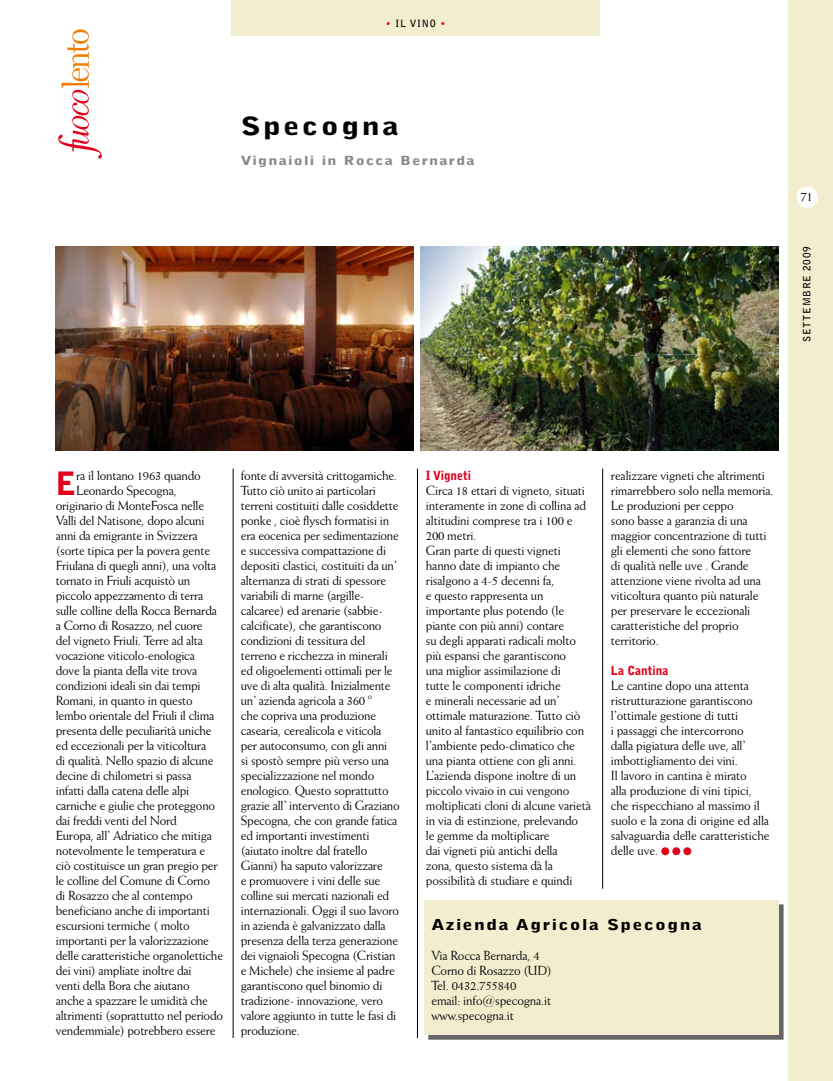
<style>
.page{position:relative;width:833px;height:1081px;background:#fff}
.page>*{position:absolute;margin:0;border:0;box-sizing:border-box;transform-origin:0 0}
.t1{font:900 32px "Bell Gothic";color:#e2001a;scale:.95 1}
.t2{font:900 25px "Bell Gothic";letter-spacing:.075em;color:#000;scale:1.3 1}
.t3{font:900 15px "Bell Gothic";letter-spacing:.075em;color:#000;scale:1.3 1}
.t4{font:13.75px "Weiss BT";color:#000;scale:.95 1}
.t5{font:13.38px/15px "Weiss BT";letter-spacing:-.02em;color:#000}
.t6{font:900 12.5px "Bell Gothic";letter-spacing:.075em;color:#878889;scale:1.3 1}
.t7{font:900 12.5px "Bell Gothic";color:#e2001a;scale:.95 1}
.t8{font:700 10px "Bell Gothic";letter-spacing:.075em;color:#000}
.s1{color:#e2001a}
</style>
<div class="page">
<div style="left:231px;top:0;width:369px;height:35px;background:#f2edcf"></div>
<div style="left:788px;top:0;width:45px;height:1081px;background:#f2edcf"></div>
<div style="left:796px;top:187px;width:21px;height:21px;background:#fff;border-radius:50%"></div>
<svg style="left:58px;top:29px;width:44px;height:130px"></svg>
<div style="left:661px;top:847px;width:8px;height:8px;background:#e2001a;border-radius:50%"></div>
<div style="left:672px;top:847px;width:8px;height:8px;background:#e2001a;border-radius:50%"></div>
<div style="left:683px;top:847px;width:8px;height:8px;background:#e2001a;border-radius:50%"></div>
<div style="left:427px;top:903px;width:357px;height:137px;background:#000;opacity:.6"></div>
<div style="left:424px;top:900px;width:354px;height:134px;background:#f2edcf"></div>
<img style="left:420px;top:246px;width:358px;height:204px">
<hr style="left:602px;top:469px;width:1px;height:420px;background:#000">
<hr style="left:417px;top:469px;width:1px;height:569px;background:#000">
<hr style="left:233px;top:469px;width:1px;height:569px;background:#000">
<img style="left:56px;top:246px;width:358px;height:204px">
<p class="t8" style="left:386px;top:17px;width:61px"><span class="s1">•</span> IL VINO <span class="s1">•</span></p>
<h2 class="t2" style="left:241px;top:111px;width:123px">Specogna</h2>
<p class="t6" style="left:241px;top:153px;width:181px">Vignaioli in Rocca Bernarda</p>
<p class="t4" style="left:800px;top:188px;width:15px">71</p>
<p class="t8" style="left:800px;top:342px;width:97px;rotate:-90deg">SETTEMBRE 2009</p>
<h1 class="t1" style="left:56px;top:465px;width:23px">E</h1>
<p class="t5" style="left:76px;top:468px;width:126px">ra il lontano 1963 quando</p>
<p class="t5" style="left:76px;top:483px;width:102px">Leonardo Specogna,</p>
<p class="t5" style="left:56px;top:498px;width:150px">originario di MonteFosca nelle</p>
<p class="t5" style="left:56px;top:513px;width:150px">Valli del Natisone, dopo alcuni</p>
<p class="t5" style="left:56px;top:528px;width:143px">anni da emigrante in Svizzera</p>
<p class="t5" style="left:56px;top:543px;width:156px">(sorte tipica per la povera gente</p>
<p class="t5" style="left:56px;top:558px;width:162px">Friulana di quegli anni), una volta</p>
<p class="t5" style="left:56px;top:573px;width:136px">tornato in Friuli acquistò un</p>
<p class="t5" style="left:56px;top:588px;width:149px">piccolo appezzamento di terra</p>
<p class="t5" style="left:56px;top:603px;width:163px">sulle colline della Rocca Bernarda</p>
<p class="t5" style="left:56px;top:618px;width:148px">a Corno di Rosazzo, nel cuore</p>
<p class="t5" style="left:56px;top:633px;width:149px">del vigneto Friuli. Terre ad alta</p>
<p class="t5" style="left:56px;top:648px;width:141px">vocazione viticolo-enologica</p>
<p class="t5" style="left:56px;top:663px;width:143px">dove la pianta della vite trova</p>
<p class="t5" style="left:56px;top:678px;width:146px">condizioni ideali sin dai tempi</p>
<p class="t5" style="left:56px;top:693px;width:138px">Romani, in quanto in questo</p>
<p class="t5" style="left:56px;top:708px;width:160px">lembo orientale del Friuli il clima</p>
<p class="t5" style="left:56px;top:723px;width:157px">presenta delle peculiarità uniche</p>
<p class="t5" style="left:56px;top:738px;width:152px">ed eccezionali per la viticoltura</p>
<p class="t5" style="left:56px;top:753px;width:159px">di qualità. Nello spazio di alcune</p>
<p class="t5" style="left:56px;top:768px;width:137px">decine di chilometri si passa</p>
<p class="t5" style="left:56px;top:783px;width:135px">infatti dalla catena delle alpi</p>
<p class="t5" style="left:56px;top:798px;width:161px">carniche e giulie che proteggono</p>
<p class="t5" style="left:56px;top:813px;width:123px">dai freddi venti del Nord</p>
<p class="t5" style="left:56px;top:828px;width:158px">Europa, all’ Adriatico che mitiga</p>
<p class="t5" style="left:56px;top:843px;width:151px">notevolmente le temperatura e</p>
<p class="t5" style="left:56px;top:858px;width:163px">ciò costituisce un gran pregio per</p>
<p class="t5" style="left:56px;top:873px;width:156px">le colline del Comune di Corno</p>
<p class="t5" style="left:56px;top:888px;width:138px">di Rosazzo che al contempo</p>
<p class="t5" style="left:56px;top:903px;width:156px">beneficiano anche di importanti</p>
<p class="t5" style="left:56px;top:918px;width:135px">escursioni termiche ( molto</p>
<p class="t5" style="left:56px;top:933px;width:155px">importanti per la valorizzazione</p>
<p class="t5" style="left:56px;top:948px;width:169px">delle caratteristiche organolettiche</p>
<p class="t5" style="left:56px;top:963px;width:137px">dei vini) ampliate inoltre dai</p>
<p class="t5" style="left:56px;top:978px;width:135px">venti della Bora che aiutano</p>
<p class="t5" style="left:56px;top:993px;width:154px">anche a spazzare le umidità che</p>
<p class="t5" style="left:56px;top:1008px;width:169px">altrimenti (soprattutto nel periodo</p>
<p class="t5" style="left:56px;top:1023px;width:161px">vendemmiale) potrebbero essere</p>
<p class="t5" style="left:241px;top:468px;width:160px">fonte di avversità crittogamiche.<br>Tutto ciò unito ai particolari terreni costituiti dalle cosiddette ponke , cioè flysch formatisi in era eocenica per sedimentazione e successiva compattazione di depositi clastici, costituiti da un’ alternanza di strati di spessore variabili di marne (argille&shy;calcaree) ed arenarie (sabbie&shy;calcificate), che garantiscono condizioni di tessitura del terreno e ricchezza in minerali ed oligoelementi ottimali per le uve di alta qualità. Inizialmente un’ azienda agricola a 360 °<br>che copriva una produzione casearia, cerealicola e viticola per autoconsumo, con gli anni<br>si spostò sempre più verso una specializzazione nel mondo enologico. Questo soprattutto grazie all’ intervento di Graziano<br>Specogna, che con grande fatica ed importanti investimenti (aiutato inoltre dal fratello<br>Gianni) ha saputo valorizzare<br>e promuovere i vini delle sue colline sui mercati nazionali ed internazionali. Oggi il suo lavoro in azienda è galvanizzato dalla presenza della terza generazione dei vignaioli Specogna (Cristian e Michele) che insieme al padre garantiscono quel binomio di tradizione- innovazione, vero valore aggiunto in tutte le fasi di produzione.</p>
<p class="t7" style="left:426px;top:468px;width:49px">I Vigneti</p>
<p class="t5" style="left:611px;top:468px;width:164px">realizzare vigneti che altrimenti rimarrebbero solo nella memoria.<br>Le produzioni per ceppo<br>sono basse a garanzia di una maggior concentrazione di tutti gli elementi che sono fattore<br>di qualità nelle uve . Grande attenzione viene rivolta ad una viticoltura quanto più naturale per preservare le eccezionali caratteristiche del proprio territorio.</p>
<p class="t7" style="left:611px;top:663px;width:62px">La Cantina</p>
<p class="t5" style="left:611px;top:678px;width:160px">Le cantine dopo una attenta ristrutturazione garantiscono l’ottimale gestione di tutti<br>i passaggi che intercorrono<br>dalla pigiatura delle uve, all’ imbottigliamento dei vini.<br>Il lavoro in cantina è mirato<br>alla produzione di vini tipici, che rispecchiano al massimo il suolo e la zona di origine ed alla salvaguardia delle caratteristiche delle uve.</p>
<p class="t5" style="left:426px;top:483px;width:167px">Circa 18 ettari di vigneto, situati interamente in zone di collina ad altitudini comprese tra i 100 e<br>200 metri.<br>Gran parte di questi vigneti hanno date di impianto che risalgono a 4-5 decenni fa,<br>e questo rappresenta un importante plus potendo (le piante con più anni) contare<br>su degli apparati radicali molto più espansi che garantiscono<br>una miglior assimilazione di<br>tutte le componenti idriche<br>e minerali necessarie ad un’ ottimale maturazione. Tutto ciò unito al fantastico equilibrio con l’ambiente pedo-climatico che una pianta ottiene con gli anni.<br>L’azienda dispone inoltre di un piccolo vivaio in cui vengono moltiplicati cloni di alcune varietà in via di estinzione, prelevando<br>le gemme da moltiplicare<br>dai vigneti più antichi della<br>zona, questo sistema dà la possibilità di studiare e quindi</p>
<p class="t3" style="left:431px;top:916px;width:210px">Azienda Agricola Specogna</p>
<p class="t5" style="left:431px;top:948px;width:122px">Via Rocca Bernarda, 4<br>Corno di Rosazzo (UD)<br>Tel. 0432.755840<br>email: info@specogna.it www.specogna.it</p>
</div>
